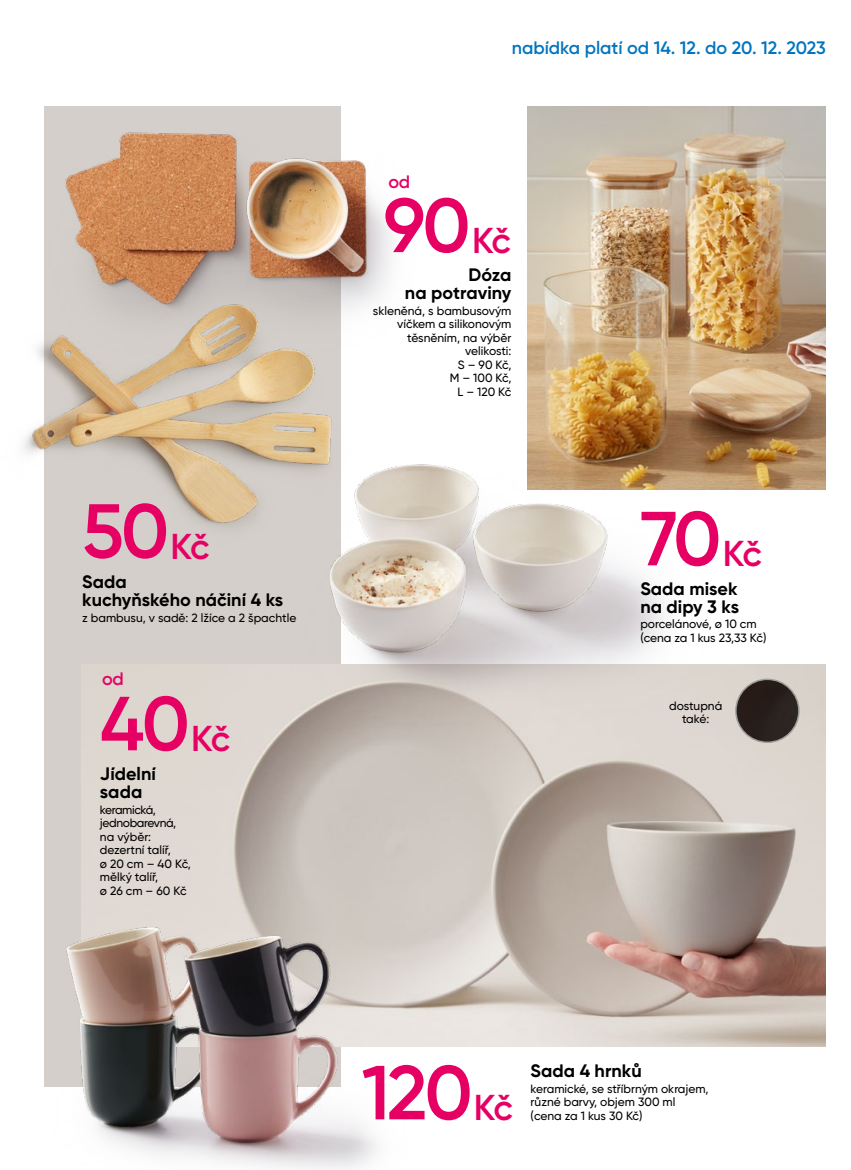
<style>
.page{position:relative;width:851px;height:1170px;background:#fff}
.page>*{position:absolute;margin:0;border:0;box-sizing:border-box;transform-origin:0 0}
.t1{font:600 76.35px "Gilroy";letter-spacing:-.035em;color:#e60064}
.t2{font:700 18px/18px "Gilroy";letter-spacing:.005em;color:#000}
.t3{font:600 18px "Gilroy";color:#0075bf}
.t4{font:600 18px "Gilroy";color:#e60064}
.t5{font:500 12px/13.5px "Gilroy";color:#000}
.t6{font:500 12px/13.5px "Gilroy";letter-spacing:-.02em;color:#000}
.s1{font-size:36px}
</style>
<div class="page">
<div style="left:44px;top:106px;width:296px;height:980px;background:#d4cfca"></div>
<img style="left:217px;top:664px;width:608px;height:382px">
<div style="left:81px;top:709px;width:136px;height:102px;background:#dfd8d1"></div>
<img style="left:527px;top:106px;width:298px;height:383px">
<img style="left:44px;top:811px;width:439px;height:358px">
<img style="left:65px;top:106px;width:307px;height:94px">
<img style="left:23px;top:200px;width:369px;height:327px">
<img style="left:250px;top:351px;width:513px;height:450px">
<img style="left:735px;top:679px;width:63px;height:63px;border-radius:31px">
<div style="left:735px;top:678px;width:64px;height:65px;border:2px solid #9d9d9c;border-radius:50%"></div>
<h1 class="t1" style="left:82px;top:483px;width:129px">50 <span class="s1">Kč</span></h1>
<h2 class="t2" style="left:82px;top:572px;width:202px">Sada<br>kuchyňského náčiní 4 ks</h2>
<p class="t5" style="left:82px;top:610px;width:216px">z bambusu, v sadě: 2 lžíce a 2 špachtle</p>
<h2 class="t4" style="left:102px;top:667px;width:23px">od</h2>
<h1 class="t1" style="left:100px;top:676px;width:132px">40 <span class="s1">Kč</span></h1>
<h2 class="t2" style="left:100px;top:764px;width:57px">Jídelní sada</h2>
<p class="t6" style="left:100px;top:802px;width:92px">keramická, jednobarevná, na výběr: dezertní talíř,<br>ø 20 cm – 40 Kč, mělký talíř,<br>ø 26 cm – 60 Kč</p>
<h2 class="t4" style="left:388px;top:170px;width:23px">od</h2>
<h2 class="t3" style="left:511px;top:37px;width:315px">nabídka platí od 14. 12. do 20. 12. 2023</h2>
<h1 class="t1" style="left:383px;top:178px;width:129px">90 <span class="s1">Kč</span></h1>
<h2 class="t2" style="left:405px;top:265px;width:108px;text-align:right">Dóza<br>na potraviny</h2>
<p class="t5" style="left:373px;top:303px;width:140px;text-align:right">skleněná, s bambusovým víčkem a silikonovým těsněním, na výběr velikosti:<br>S – 90 Kč,<br>M – 100 Kč,<br>L – 120 Kč</p>
<h1 class="t1" style="left:640px;top:491px;width:123px">70 <span class="s1">Kč</span></h1>
<h2 class="t2" style="left:640px;top:579px;width:100px">Sada misek na dipy 3 ks</h2>
<p class="t5" style="left:640px;top:617px;width:128px">porcelánové, ø 10 cm (cena za 1 kus 23,33 Kč)</p>
<p class="t5" style="left:669px;top:698px;width:55px;text-align:center">dostupná také:</p>
<h1 class="t1" style="left:361px;top:1045px;width:153px">120 <span class="s1">Kč</span></h1>
<h2 class="t2" style="left:530px;top:1061px;width:113px">Sada 4 hrnků</h2>
<p class="t5" style="left:530px;top:1081px;width:179px">keramické, se stříbrným okrajem, různé barvy, objem 300 ml (cena za 1 kus 30 Kč)</p>
</div>
